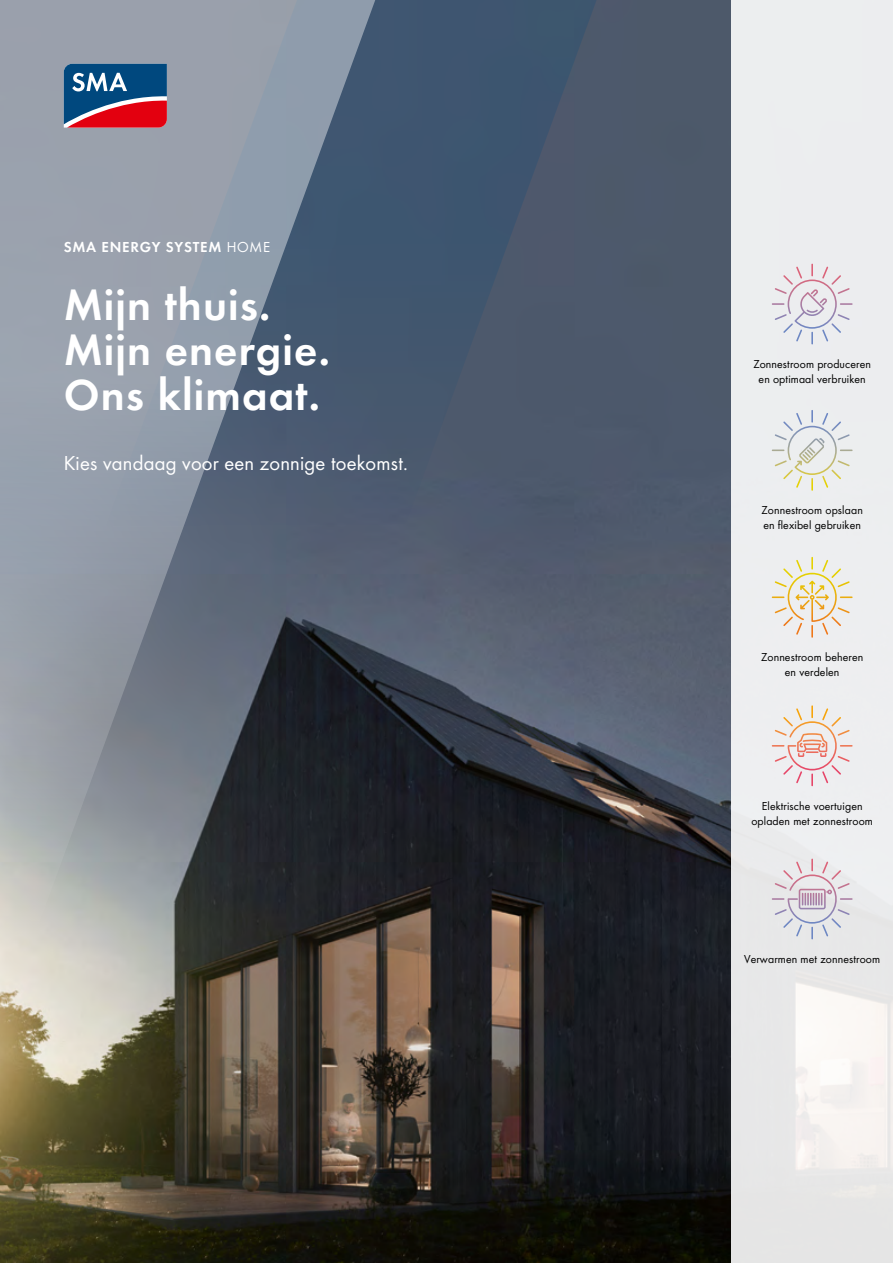
<style>
.page{position:relative;width:893px;height:1263px;background:#fff}
.page>*{position:absolute;margin:0;border:0;box-sizing:border-box;transform-origin:0 0}
.t1{font:600 45px/45px "SMA Futura Global";letter-spacing:.025em;color:#fff}
.t2{font:21px "SMA Futura Global";letter-spacing:.01em;color:#fff}
.t3{font:600 15px "SMA Futura Global";letter-spacing:.05em;color:#fff}
.t4{font:12px/15px "SMA Futura Global";letter-spacing:.01em;color:#000;text-align:center}
.s1{font-weight:400}
</style>
<div class="page">
<img style="left:0;top:0;width:731px;height:1263px">
<div style="left:731px;top:0;width:162px;height:1263px;background:#eceeef"></div>
<svg style="left:380px;top:0;width:221px;height:538px;background:#46576d"></svg>
<svg style="left:0;top:0;width:380px;height:972px;background:#767f8a"></svg>
<svg style="left:64px;top:64px;width:103px;height:64px;background:#644f72"></svg>
<svg style="left:775px;top:264px;width:75px;height:65px"></svg>
<svg style="left:775px;top:557px;width:75px;height:65px"></svg>
<svg style="left:775px;top:705px;width:75px;height:66px"></svg>
<svg style="left:775px;top:859px;width:75px;height:65px"></svg>
<svg style="left:772px;top:410px;width:81px;height:65px"></svg>
<p class="t3" style="left:64px;top:238px;width:208px">SMA ENERGY SYSTEM <span class="s1">HOME</span></p>
<h1 class="t1" style="left:64px;top:282px;width:268px">Mijn thuis.<br>Mijn energie.<br>Ons klimaat.</h1>
<h2 class="t2" style="left:64px;top:451px;width:346px">Kies vandaag voor een zonnige toekomst.</h2>
<p class="t4" style="left:753px;top:356px;width:119px">Zonnestroom produceren en optimaal verbruiken</p>
<p class="t4" style="left:761px;top:503px;width:103px;text-align:left">Zonnestroom opslaan en flexibel gebruiken</p>
<p class="t4" style="left:761px;top:650px;width:104px">Zonnestroom beheren en verdelen</p>
<p class="t4" style="left:751px;top:798px;width:123px">Elektrische voertuigen opladen met zonnestroom</p>
<p class="t4" style="left:744px;top:951px;width:138px">Verwarmen met zonnestroom</p>
</div>
